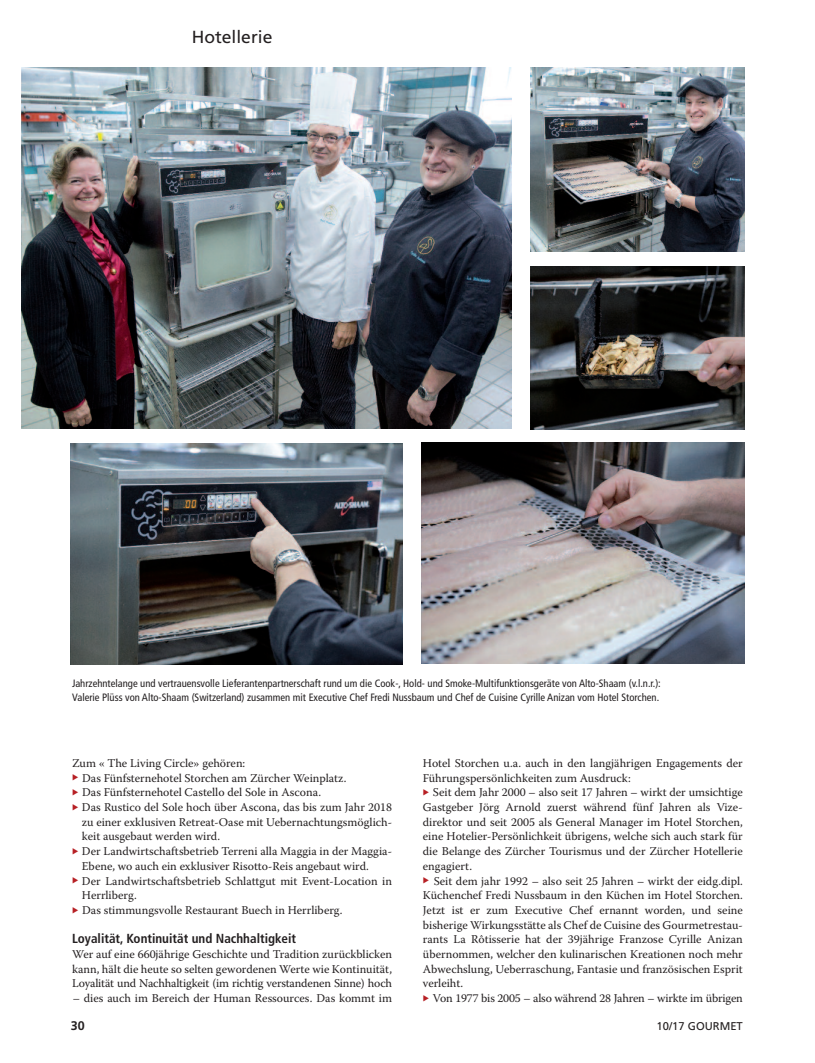
<style>
.page{position:relative;width:815px;height:1063px;background:#fff}
.page>*{position:absolute;margin:0;border:0;box-sizing:border-box;transform-origin:0 0}
.t1{font:17.5px "Frutiger";color:#231f20}
.t2{font:700 condensed 13.12px "Frutiger";color:#231f20}
.t3{font:700 12.5px "Frutiger";color:#231f20}
.t4{font:11.88px/14.8px "Warnock Pro";color:#231f20;text-align:justify}
.t5{font:11.25px "Frutiger";color:#231f20}
.t6{font:condensed 10.62px/13.8px "Frutiger";color:#231f20}
.s1{color:#b72025}
</style>
<div class="page">
<img style="left:22px;top:67px;width:489px;height:362px">
<img style="left:530px;top:67px;width:214px;height:184px">
<img style="left:531px;top:266px;width:213px;height:164px">
<img style="left:71px;top:444px;width:332px;height:221px">
<img style="left:422px;top:443px;width:322px;height:221px">
<h1 class="t1" style="left:192px;top:30px;width:82px">Hotellerie</h1>
<p class="t6" style="left:72px;top:677px;width:590px">Jahrzehntelange und vertrauensvolle Lieferantenpartnerschaft rund um die Cook-, Hold- und Smoke-Multifunktionsgeräte von Alto-Shaam (v.l.n.r.):<br>Valerie Plüss von Alto-Shaam (Switzerland) zusammen mit Executive Chef Fredi Nussbaum und Chef de Cuisine Cyrille Anizan vom Hotel Storchen.</p>
<p class="t4" style="left:72px;top:757px;width:175px">Zum « The Living Circle» gehören:</p>
<p class="t4" style="left:72px;top:771px;width:276px"><span class="s1">◆</span> Das Fünfsternehotel Storchen am Zürcher Weinplatz.</p>
<p class="t4" style="left:72px;top:786px;width:250px"><span class="s1">◆</span> Das Fünfsternehotel Castello del Sole in Ascona.</p>
<p class="t4" style="left:82px;top:801px;width:312px;text-indent:-10px"><span class="s1">◆</span> Das Rustico del Sole hoch über Ascona, das bis zum Jahr 2018 zu einer exklusiven Retreat-Oase mit Uebernachtungsmöglich&shy;keit ausgebaut werden wird.</p>
<p class="t4" style="left:82px;top:845px;width:312px;text-indent:-10px"><span class="s1">◆</span> Der Landwirtschaftsbetrieb Terreni alla Maggia in der Maggia-<br>Ebene, wo auch ein exklusiver Risotto-Reis angebaut wird.</p>
<p class="t4" style="left:82px;top:874px;width:312px;text-indent:-10px"><span class="s1">◆</span> Der Landwirtschaftsbetrieb Schlattgut mit Event-Location in<br>Herrliberg.</p>
<p class="t4" style="left:72px;top:904px;width:272px"><span class="s1">◆</span> Das stimmungsvolle Restaurant Buech in Herrliberg.</p>
<p class="t2" style="left:72px;top:933px;width:226px">Loyalität, Kontinuität und Nachhaltigkeit</p>
<p class="t4" style="left:72px;top:948px;width:321px">Wer auf eine 660jährige Geschichte und Tradition zurückblicken kann, hält die heute so selten gewordenen Werte wie Kontinuität, Loyalität und Nachhaltigkeit (im richtig verstandenen Sinne) hoch</p>
<p class="t4" style="left:73px;top:992px;width:321px">– dies auch im Bereich der Human Ressources. Das kommt im</p>
<p class="t3" style="left:71px;top:1020px;width:15px">30</p>
<p class="t4" style="left:423px;top:757px;width:321px">Hotel Storchen u.a. auch in den langjährigen Engagements der<br>Führungspersönlichkeiten zum Ausdruck:</p>
<p class="t4" style="left:423px;top:786px;width:321px"><span class="s1">◆</span> Seit dem Jahr 2000 – also seit 17 Jahren – wirkt der umsichtige Gastgeber Jörg Arnold zuerst während fünf Jahren als Vize&shy;direktor und seit 2005 als General Manager im Hotel Storchen, eine Hotelier-Persönlichkeit übrigens, welche sich auch stark für die Belange des Zürcher Tourismus und der Zürcher Hotellerie engagiert.</p>
<p class="t4" style="left:423px;top:874px;width:321px"><span class="s1">◆</span> Seit dem jahr 1992 – also seit 25 Jahren – wirkt der eidg.dipl.<br>Küchenchef Fredi Nussbaum in den Küchen im Hotel Storchen.<br>Jetzt ist er zum Executive Chef ernannt worden, und seine bisherige Wirkungsstätte als Chef de Cuisine des Gourmetrestau&shy;rants La Rôtisserie hat der 39jährige Franzose Cyrille Anizan übernommen, welcher den kulinarischen Kreationen noch mehr Abwechslung, Ueberraschung, Fantasie und französischen Esprit verleiht.</p>
<p class="t4" style="left:423px;top:992px;width:321px"><span class="s1">◆</span> Von 1977 bis 2005 – also während 28 Jahren – wirkte im übrigen</p>
<p class="t5" style="left:657px;top:1022px;width:88px">10/17 GOURMET</p>
</div>
